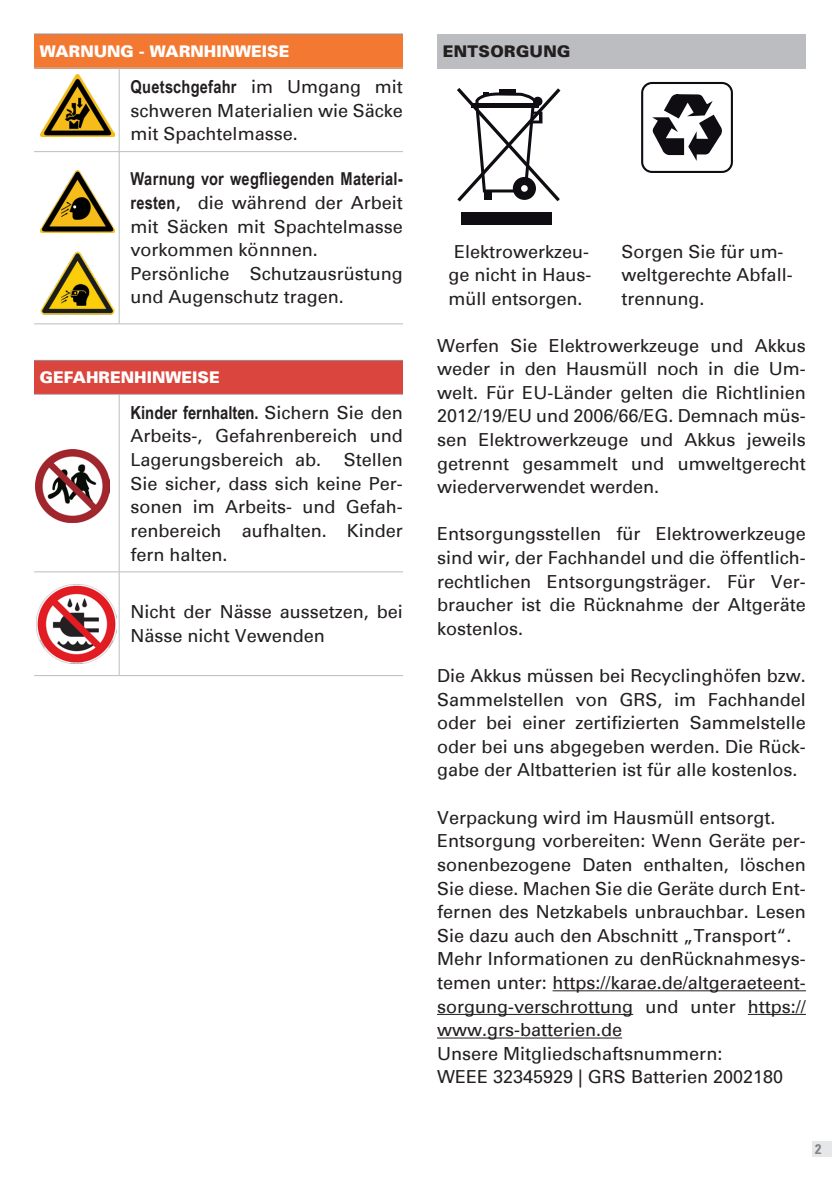
<style>
.page{position:relative;width:840px;height:1191px;background:#fff}
.page>*{position:absolute;margin:0;border:0;box-sizing:border-box;transform-origin:0 0}
.t1{font:18px/23.6px "Univers";color:#231f20}
.t2{font:700 18px "Arial Narrow";color:#231f20}
.t3{font:700 17.8px "Arial Narrow";letter-spacing:.015em;color:#231f20}
.t4{font:900 16px "Univers";color:#fff}
.t5{font:900 16px "Univers";letter-spacing:.025em;color:#231f20}
.t6{font:700 condensed 14px "Univers 67";color:#808285}
.s1{font-family:"Univers";font-weight:400;font-size:18px}
.s2{font-family:"Arial Narrow";font-weight:700;font-size:17.8px}
.s3{font-size:19px}
.s4{font-family:"Univers";font-weight:400}
</style>
<div class="page">
<div style="left:811px;top:1141px;width:20px;height:16px;background:#e6e7e9"></div>
<div style="left:437px;top:34px;width:368px;height:34px;background:#bcbdc0"></div>
<div style="left:461px;top:212px;width:90px;height:12px;background:#0f0c12"></div>
<svg style="left:457px;top:88px;width:103px;height:113px"></svg>
<svg style="left:641px;top:82px;width:91px;height:91px"></svg>
<hr style="left:552px;top:990px;width:253px;height:1px;background:#231f20">
<hr style="left:437px;top:1014px;width:196px;height:1px;background:#231f20">
<hr style="left:747px;top:1014px;width:58px;height:1px;background:#231f20">
<hr style="left:437px;top:1037px;width:185px;height:1px;background:#231f20">
<div style="left:34px;top:360px;width:369px;height:34px;background:#da453e"></div>
<hr style="left:34px;top:360px;width:85px;height:1px;background:#939598">
<hr style="left:119px;top:360px;width:284px;height:1px;background:#939598">
<hr style="left:34px;top:394px;width:85px;height:1px;background:#bcbdc0">
<hr style="left:119px;top:394px;width:284px;height:1px;background:#bcbdc0">
<hr style="left:119px;top:395px;width:1px;height:176px;background:#bcbdc0">
<hr style="left:34px;top:571px;width:85px;height:1px;background:#bcbdc0">
<hr style="left:119px;top:571px;width:284px;height:1px;background:#bcbdc0">
<hr style="left:119px;top:572px;width:1px;height:103px;background:#bcbdc0">
<hr style="left:34px;top:675px;width:85px;height:1px;background:#bcbdc0">
<hr style="left:119px;top:675px;width:284px;height:1px;background:#bcbdc0">
<img style="left:35px;top:450px;width:74px;height:73px">
<img style="left:37px;top:584px;width:79px;height:79px">
<div style="left:34px;top:34px;width:369px;height:34px;background:#f37932"></div>
<hr style="left:34px;top:34px;width:85px;height:1px;background:#939598">
<hr style="left:119px;top:34px;width:284px;height:1px;background:#939598">
<hr style="left:34px;top:68px;width:85px;height:1px;background:#bcbdc0">
<hr style="left:119px;top:68px;width:284px;height:1px;background:#bcbdc0">
<hr style="left:119px;top:68px;width:1px;height:83px;background:#bcbdc0">
<hr style="left:34px;top:151px;width:85px;height:1px;background:#bcbdc0">
<hr style="left:119px;top:151px;width:284px;height:1px;background:#bcbdc0">
<hr style="left:119px;top:152px;width:1px;height:171px;background:#bcbdc0">
<hr style="left:34px;top:323px;width:85px;height:1px;background:#bcbdc0">
<hr style="left:119px;top:323px;width:284px;height:1px;background:#bcbdc0">
<img style="left:41px;top:75px;width:74px;height:62px">
<img style="left:41px;top:170px;width:74px;height:63px">
<img style="left:41px;top:251px;width:74px;height:64px">
<p class="t4" style="left:40px;top:41px;width:251px">WARNUNG - WARNHINWEISE</p>
<p class="t3" style="left:130px;top:73px;width:274px">Quetschgefahr <span class="s1">im Umgang mit</span></p>
<p class="t1" style="left:130px;top:99px;width:274px">schweren Materialien wie Säcke mit Spachtelmasse.</p>
<p class="t3" style="left:130px;top:165px;width:274px">Warnung vor wegfliegenden Material-</p>
<p class="t1" style="left:130px;top:191px;width:274px"><span class="s2">resten</span><span class="s3">,</span> die während der Arbeit mit Säcken mit Spachtelmasse vorkommen könnnen.<br>Persönliche Schutzausrüstung und Augenschutz tragen.</p>
<p class="t4" style="left:40px;top:367px;width:181px">GEFAHRENHINWEISE</p>
<p class="t2" style="left:130px;top:399px;width:274px">Kinder fernhalten. <span class="s4">Sichern Sie den</span></p>
<p class="t1" style="left:130px;top:424px;width:274px">Arbeits-, Gefahrenbereich und<br>Lagerungsbereich ab.</p>
<p class="t1" style="left:130px;top:448px;width:274px;text-align:justify;text-indent:213px">Stellen Sie sicher, dass sich keine Per&shy;sonen im Arbeits- und Gefah&shy;renbereich aufhalten. Kinder fern halten.</p>
<p class="t1" style="left:130px;top:600px;width:274px">Nicht der Nässe aussetzen, bei<br>Nässe nicht Vewenden</p>
<p class="t5" style="left:442px;top:41px;width:129px">ENTSORGUNG</p>
<p class="t1" style="left:448px;top:240px;width:144px;text-align:center">Elektrowerkzeu&shy;ge nicht in Haus&shy;müll entsorgen.</p>
<p class="t1" style="left:621px;top:240px;width:173px">Sorgen Sie für um&shy;weltgerechte Abfall&shy;trennung.</p>
<p class="t1" style="left:437px;top:334px;width:370px;text-align:justify">Werfen Sie Elektrowerkzeuge und Akkus weder in den Hausmüll noch in die Um&shy;welt. Für EU-Länder gelten die Richtlinien 2012/19/EU und 2006/66/EG. Demnach müs&shy;sen Elektrowerkzeuge und Akkus jeweils getrennt gesammelt und umweltgerecht wiederverwendet werden.</p>
<p class="t1" style="left:437px;top:522px;width:370px;text-align:justify">Entsorgungsstellen für Elektrowerkzeuge sind wir, der Fachhandel und die öffentlich&shy;rechtlichen Entsorgungsträger. Für Ver&shy;braucher ist die Rücknahme der Altgeräte kostenlos.</p>
<p class="t1" style="left:437px;top:664px;width:370px;text-align:justify">Die Akkus müssen bei Recyclinghöfen bzw.<br>Sammelstellen von GRS, im Fachhandel oder bei einer zertifizierten Sammelstelle oder bei uns abgegeben werden. Die Rück&shy;gabe der Altbatterien ist für alle kostenlos.</p>
<p class="t1" style="left:437px;top:806px;width:370px">Verpackung wird im Hausmüll entsorgt.<br>Entsorgung vorbereiten: Wenn Geräte per&shy;sonenbezogene Daten enthalten, löschen Sie diese. Machen Sie die Geräte durch Ent&shy;fernen des Netzkabels unbrauchbar. Lesen Sie dazu auch den Abschnitt „Transport“.<br>Mehr Informationen zu denRücknahmesys&shy;temen unter: https://karae.de/altgeraeteent&shy;sorgung-verschrottung und unter https:// www.grs-batterien.de<br>Unsere Mitgliedschaftsnummern:<br>WEEE 32345929 | GRS Batterien 2002180</p>
<p class="t6" style="left:814px;top:1140px;width:8px">2</p>
</div>
